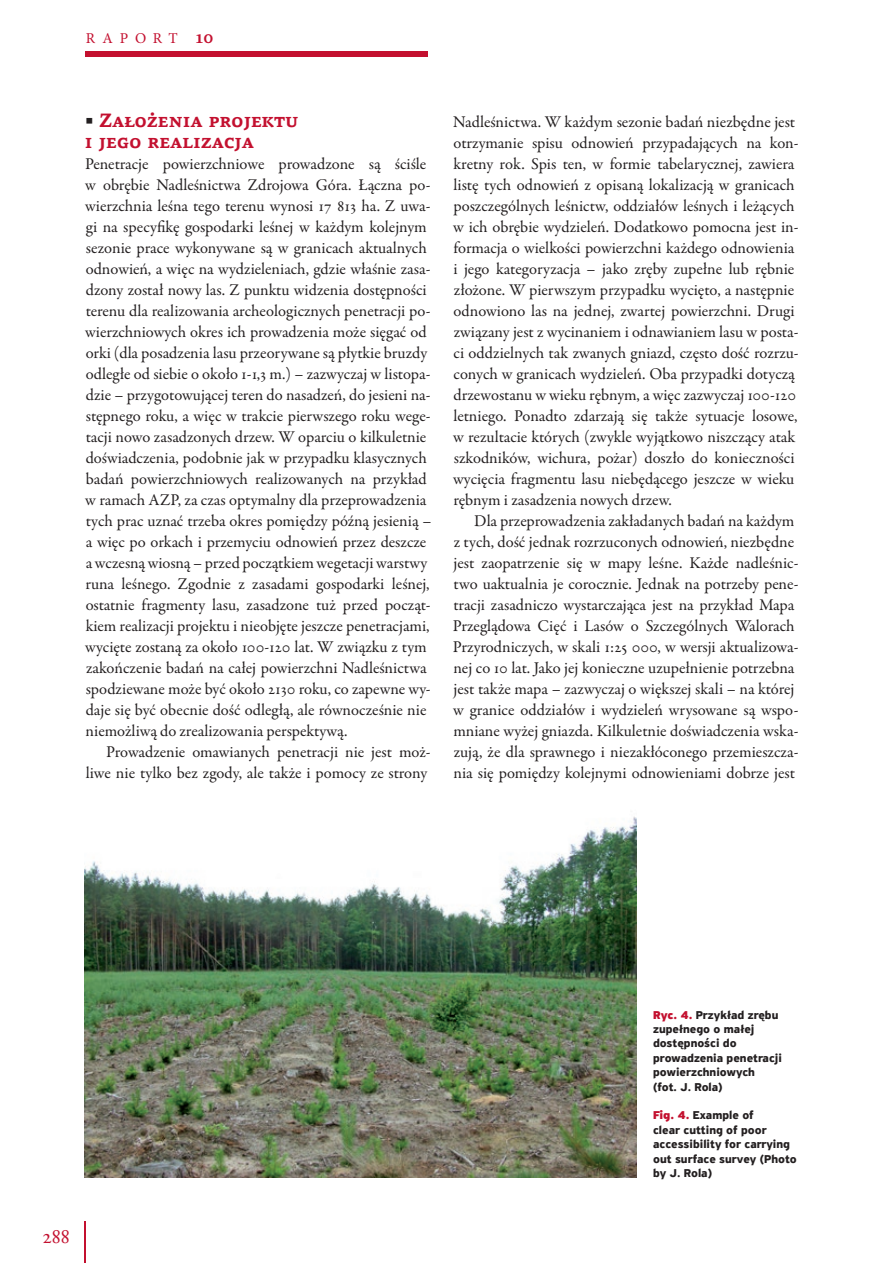
<style>
.page{position:relative;width:893px;height:1263px;background:#fff}
.page>*{position:absolute;margin:0;border:0;box-sizing:border-box;transform-origin:0 0}
.t1{font:21px "Adobe Garamond Pro";color:#c3102f}
.t2{font:700 19.5px/21px "PF Agora Serif Pro";color:#c3102f}
.t3{font:16.5px/21px "Garamond Premr Pro";color:#231f20}
.t4{font:15px "Minion Pro";letter-spacing:.45em;color:#c3102f}
.t5{font:700 12px/14.4px "PF Highway Sans Pro";color:#231f20}
.s1{font-weight:600;font-size:19.5px}
.s2{font-weight:900;color:#c3102f}
</style>
<div class="page">
<hr style="left:85px;top:1221px;width:1px;height:42px;background:#c3102f">
<div style="left:85px;top:52px;width:342px;height:5px;background:#c3102f"></div>
<img style="left:85px;top:816px;width:551px;height:362px">
<p class="t4" style="left:86px;top:28px;width:129px">RAPORT <span class="s1">10</span></p>
<p class="t2" style="left:85px;top:110px;width:215px"><sup>■</sup> Założenia projektu i jego realizacja</p>
<p class="t3" style="left:85px;top:154px;width:348px">Penetracje powierzchniowe prowadzone są ściśle w obrębie Nadleśnictwa Zdrojowa Góra. Łączna po&shy;wierzchnia leśna tego terenu wynosi 17 813 ha. Z uwa&shy;gi na specyfikę gospodarki leśnej w każdym kolejnym sezonie prace wykonywane są w granicach aktualnych odnowień, a więc na wydzieleniach, gdzie właśnie zasa&shy;dzony został nowy las. Z punktu widzenia dostępności terenu dla realizowania archeologicznych penetracji po&shy;wierzchniowych okres ich prowadzenia może sięgać od orki (dla posadzenia lasu przeorywane są płytkie bruzdy odległe od siebie o około 1-1,3 m.) – zazwyczaj w listopa&shy;dzie – przygotowującej teren do nasadzeń, do jesieni na&shy;stępnego roku, a więc w trakcie pierwszego roku wege&shy;tacji nowo zasadzonych drzew. W oparciu o kilkuletnie doświadczenia, podobnie jak w przypadku klasycznych badań powierzchniowych realizowanych na przykład w ramach AZP, za czas optymalny dla przeprowadzenia tych prac uznać trzeba okres pomiędzy późną jesienią – a więc po orkach i przemyciu odnowień przez deszcze a wczesną wiosną – przed początkiem wegetacji warstwy runa leśnego. Zgodnie z zasadami gospodarki leśnej, ostatnie fragmenty lasu, zasadzone tuż przed począt&shy;kiem realizacji projektu i nieobjęte jeszcze penetracjami, wycięte zostaną za około 100-120 lat. W związku z tym zakończenie badań na całej powierzchni Nadleśnictwa spodziewane może być około 2130 roku, co zapewne wy&shy;daje się być obecnie dość odległą, ale równocześnie nie niemożliwą do zrealizowania perspektywą.</p>
<p class="t3" style="left:86px;top:742px;width:346px;text-align:right">Prowadzenie omawianych penetracji nie jest moż&shy;liwe nie tylko bez zgody, ale także i pomocy ze strony</p>
<p class="t3" style="left:453px;top:112px;width:347px">Nadleśnictwa. W każdym sezonie badań niezbędne jest otrzymanie spisu odnowień przypadających na kon&shy;kretny rok. Spis ten, w formie tabelarycznej, zawiera listę tych odnowień z opisaną lokalizacją w granicach poszczególnych leśnictw, oddziałów leśnych i leżących w ich obrębie wydzieleń. Dodatkowo pomocna jest in&shy;formacja o wielkości powierzchni każdego odnowienia i jego kategoryzacja – jako zręby zupełne lub rębnie złożone. W pierwszym przypadku wycięto, a następnie odnowiono las na jednej, zwartej powierzchni. Drugi związany jest z wycinaniem i odnawianiem lasu w posta&shy;ci oddzielnych tak zwanych gniazd, często dość rozrzu&shy;conych w granicach wydzieleń. Oba przypadki dotyczą drzewostanu w wieku rębnym, a więc zazwyczaj 100-120 letniego. Ponadto zdarzają się także sytuacje losowe, w rezultacie których (zwykle wyjątkowo niszczący atak szkodników, wichura, pożar) doszło do konieczności wycięcia fragmentu lasu niebędącego jeszcze w wieku rębnym i zasadzenia nowych drzew.</p>
<p class="t3" style="left:453px;top:511px;width:347px;text-indent:21px">Dla przeprowadzenia zakładanych badań na każdym z tych, dość jednak rozrzuconych odnowień, niezbędne jest zaopatrzenie się w mapy leśne. Każde nadleśnic&shy;two uaktualnia je corocznie. Jednak na potrzeby pene&shy;tracji zasadniczo wystarczająca jest na przykład Mapa Przeglądowa Cięć i Lasów o Szczególnych Walorach Przyrodniczych, w skali 1:25 000, w wersji aktualizowa&shy;nej co 10 lat. Jako jej konieczne uzupełnienie potrzebna jest także mapa – zazwyczaj o większej skali – na której w granice oddziałów i wydzieleń wrysowane są wspo&shy;mniane wyżej gniazda. Kilkuletnie doświadczenia wska&shy;zują, że dla sprawnego i niezakłóconego przemieszcza&shy;nia się pomiędzy kolejnymi odnowieniami dobrze jest</p>
<p class="t1" style="left:43px;top:1224px;width:29px">288</p>
<p class="t5" style="left:653px;top:1008px;width:130px"><span class="s2">Ryc. 4.</span> Przykład zrębu zupełnego o małej dostępności do prowadzenia penetracji powierzchniowych (fot. J. Rola)</p>
<p class="t5" style="left:653px;top:1108px;width:145px"><span class="s2">Fig. 4.</span> Example of<br>clear cutting of poor accessibility for carrying out surface survey (Photo by J. Rola)</p>
</div>
